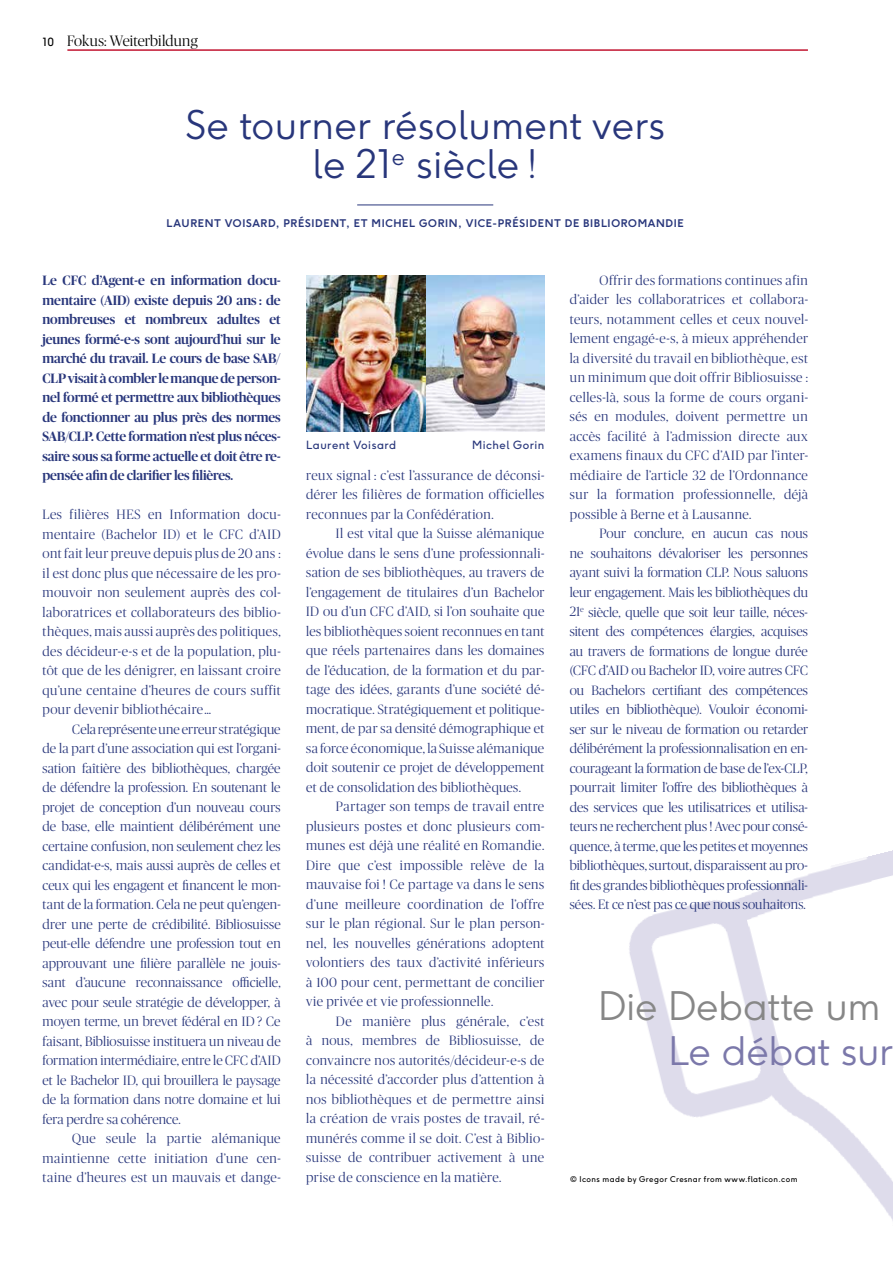
<style>
.page{position:relative;width:893px;height:1263px;background:#fff}
.page>*{position:absolute;margin:0;border:0;box-sizing:border-box;transform-origin:0 0}
.t1{font:300 39px/39px "F37 Ginger";letter-spacing:.01em;color:#28367b;text-align:center}
.t2{font:300 39px "F37 Ginger";letter-spacing:-.005em;color:#878787}
.t3{font:300 39px "F37 Ginger";letter-spacing:-.005em;color:#7b78aa}
.t4{font:300 15px "Publico Banner";color:#000}
.t5{font:300 13.5px/19.5px "Publico Banner";letter-spacing:.025em;color:#28367b;text-align:justify}
.t6{font:500 13.5px/19.5px "Publico Banner";letter-spacing:-.01em;color:#28367b;text-align:justify}
.t7{font:11.25px "F37 Ginger";letter-spacing:.04em;color:#28367b}
.t8{font:700 10.5px "F37 Ginger";letter-spacing:.06em;color:#28367b}
.t9{font:7.8px "F37 Ginger";letter-spacing:.05em;color:#000}
.s1{font-family:"F37 Ginger";font-weight:400;font-size:11.25px}
</style>
<div class="page">
<img style="left:629px;top:850px;width:264px;height:371px">
<hr style="left:357px;top:205px;width:136px;height:1px;background:#28367b">
<img style="left:306px;top:275px;width:238px;height:156px">
<hr style="left:67px;top:49px;width:741px;height:2px;background:#c21631">
<p class="t4" style="left:43px;top:30px;width:156px"><span class="s1">10</span> Fokus: Weiterbildung</p>
<h1 class="t1" style="left:185px;top:105px;width:481px">Se tourner résolument vers le 21<sup>e</sup> siècle !</h1>
<p class="t8" style="left:167px;top:216px;width:519px">LAURENT VOISARD, PRÉSIDENT, ET MICHEL GORIN, VICE-PRÉSIDENT DE BIBLIOROMANDIE</p>
<p class="t6" style="left:43px;top:270px;width:240px">Le CFC d’Agent-e en information docu&shy;mentaire (AID) existe depuis 20 ans : de nombreuses et nombreux adultes et jeunes formé-e-s sont aujourd’hui sur le marché du travail. Le cours de base SAB/ CLP visait à combler le manque de person&shy;nel formé et permettre aux bibliothèques de fonctionner au plus près des normes SAB/CLP. Cette formation n’est plus néces&shy;saire sous sa forme actuelle et doit être re&shy;pensée afin de clarifier les filières.</p>
<p class="t5" style="left:43px;top:504px;width:240px">Les filières HES en Information docu&shy;mentaire (Bachelor ID) et le CFC d’AID ont fait leur preuve depuis plus de 20 ans : il est donc plus que nécessaire de les pro&shy;mouvoir non seulement auprès des col&shy;laboratrices et collaborateurs des biblio&shy;thèques, mais aussi auprès des politiques, des décideur-e-s et de la population, plu&shy;tôt que de les dénigrer, en laissant croire qu’une centaine d’heures de cours suffit pour devenir bibliothécaire…</p>
<p class="t5" style="left:43px;top:718px;width:240px;text-indent:30px">Cela représente une erreur stratégique de la part d’une association qui est l’organi&shy;sation faîtière des bibliothèques, chargée de défendre la profession. En soutenant le projet de conception d’un nouveau cours de base, elle maintient délibérément une certaine confusion, non seulement chez les candidat-e-s, mais aussi auprès de celles et ceux qui les engagent et financent le mon&shy;tant de la formation. Cela ne peut qu’engen&shy;drer une perte de crédibilité. Bibliosuisse peut-elle défendre une profession tout en approuvant une filière parallèle ne jouis&shy;sant d’aucune reconnaissance officielle, avec pour seule stratégie de développer, à moyen terme, un brevet fédéral en ID ? Ce faisant, Bibliosuisse instituera un niveau de formation intermédiaire, entre le CFC d’AID et le Bachelor ID, qui brouillera le paysage de la formation dans notre domaine et lui fera perdre sa cohérence.</p>
<p class="t5" style="left:43px;top:1128px;width:240px;text-indent:30px">Que seule la partie alémanique maintienne cette initiation d’une cen&shy;taine d’heures est un mauvais et dange-</p>
<p class="t7" style="left:306px;top:438px;width:92px">Laurent Voisard</p>
<p class="t7" style="left:472px;top:438px;width:74px">Michel Gorin</p>
<p class="t5" style="left:306px;top:465px;width:240px">reux signal : c’est l’assurance de déconsi&shy;dérer les filières de formation officielles reconnues par la Confédération.</p>
<p class="t5" style="left:306px;top:523px;width:240px;text-indent:30px">Il est vital que la Suisse alémanique évolue dans le sens d’une professionnali&shy;sation de ses bibliothèques, au travers de l’engagement de titulaires d’un Bachelor ID ou d’un CFC d’AID, si l’on souhaite que les bibliothèques soient reconnues en tant que réels partenaires dans les domaines de l’éducation, de la formation et du par&shy;tage des idées, garants d’une société dé&shy;mocratique. Stratégiquement et politique&shy;ment, de par sa densité démographique et sa force économique, la Suisse alémanique doit soutenir ce projet de développement et de consolidation des bibliothèques.</p>
<p class="t5" style="left:306px;top:796px;width:240px;text-indent:30px">Partager son temps de travail entre plusieurs postes et donc plusieurs com&shy;munes est déjà une réalité en Romandie.<br>Dire que c’est impossible relève de la mauvaise foi ! Ce partage va dans le sens d’une meilleure coordination de l’offre sur le plan régional. Sur le plan person&shy;nel, les nouvelles générations adoptent volontiers des taux d’activité inférieurs à 100 pour cent, permettant de concilier vie privée et vie professionnelle.</p>
<p class="t5" style="left:306px;top:1011px;width:240px;text-indent:30px">De manière plus générale, c’est à nous, membres de Bibliosuisse, de convaincre nos autorités/décideur-e-s de la nécessité d’accorder plus d’attention à nos bibliothèques et de permettre ainsi la création de vrais postes de travail, ré&shy;munérés comme il se doit. C’est à Biblio&shy;suisse de contribuer activement à une prise de conscience en la matière.</p>
<p class="t5" style="left:570px;top:269px;width:240px;text-indent:30px">Offrir des formations continues afin d’aider les collaboratrices et collabora&shy;teurs, notamment celles et ceux nouvel&shy;lement engagé-e-s, à mieux appréhender la diversité du travail en bibliothèque, est un minimum que doit offrir Bibliosuisse : celles-là, sous la forme de cours organi&shy;sés en modules, doivent permettre un accès facilité à l’admission directe aux examens finaux du CFC d’AID par l’inter&shy;médiaire de l’article 32 de l’Ordonnance sur la formation professionnelle, déjà possible à Berne et à Lausanne.</p>
<p class="t5" style="left:570px;top:523px;width:240px;text-indent:30px">Pour conclure, en aucun cas nous ne souhaitons dévaloriser les personnes ayant suivi la formation CLP. Nous saluons leur engagement. Mais les bibliothèques du 21<sup>e</sup> siècle, quelle que soit leur taille, néces&shy;sitent des compétences élargies, acquises au travers de formations de longue durée (CFC d’AID ou Bachelor ID, voire autres CFC ou Bachelors certifiant des compétences utiles en bibliothèque). Vouloir économi&shy;ser sur le niveau de formation ou retarder délibérément la professionnalisation en en&shy;courageant la formation de base de l’ex-CLP, pourrait limiter l’offre des bibliothèques à des services que les utilisatrices et utilisa&shy;teurs ne recherchent plus ! Avec pour consé&shy;quence, à terme, que les petites et moyennes bibliothèques, surtout, disparaissent au pro&shy;fit des grandes bibliothèques professionnali&shy;sées. Et ce n’est pas ce que nous souhaitons.</p>
<h1 class="t2" style="left:598px;top:981px;width:284px">Die Debatte um</h1>
<h1 class="t3" style="left:668px;top:1026px;width:226px">Le débat sur</h1>
<p class="t9" style="left:570px;top:1174px;width:229px">© Icons made by Gregor Cresnar from www.flaticon.com</p>
</div>
